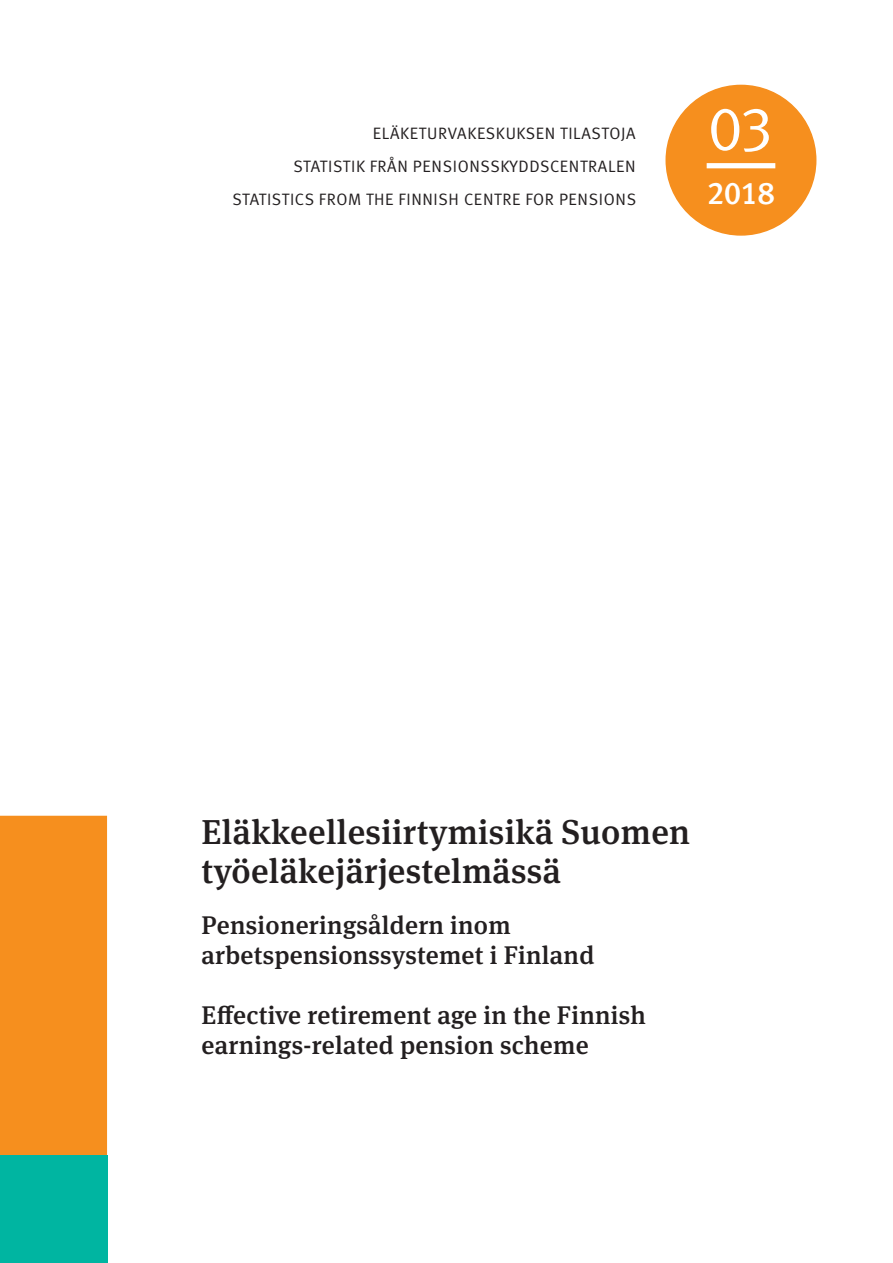
<style>
.page{position:relative;width:893px;height:1263px;background:#fff}
.page>*{position:absolute;margin:0;border:0;box-sizing:border-box;transform-origin:0 0}
.t1{font:61.5px "Meta Normal LF";color:#fff}
.Etukansi_otsikko{font:500 34.5px "Meta Serif Pro";letter-spacing:.01em;color:#231f20}
.t2{font:31.5px "Meta Medium LF";color:#fff}
.Etukansi_alaotsikko{font:500 25.5px "Meta Serif Pro";letter-spacing:.01em;color:#231f20}
.t3{font:16.5px "Meta Normal LF";letter-spacing:.04em;color:#231f20}
</style>
<div class="page">
<div style="left:0;top:816px;width:107px;height:340px;background:#f68f1e"></div>
<div style="left:0;top:1156px;width:107px;height:107px;background:#00b5a1"></div>
<div style="left:666px;top:85px;width:150px;height:150px;background:#f68f1e;border-radius:50%"></div>
<div style="left:707px;top:163px;width:68px;height:5px;background:#fff"></div>
<p class="t3" style="left:373px;top:123px;width:264px">ELÄKETURVAKESKUKSEN TILASTOJA</p>
<p class="t3" style="left:293px;top:157px;width:344px">STATISTIK FRÅN PENSIONSSKYDDSCENTRALEN</p>
<p class="t3" style="left:232px;top:189px;width:405px">STATISTICS FROM THE FINNISH CENTRE FOR PENSIONS</p>
<p class="t1" style="left:708px;top:93px;width:67px">03</p>
<p class="t2" style="left:707px;top:174px;width:70px">2018</p>
<p class="Etukansi_otsikko" style="left:202px;top:805px;width:490px">Eläkkeellesiirtymisikä Suomen</p>
<p class="Etukansi_otsikko" style="left:202px;top:844px;width:361px">työeläkejärjestelmässä</p>
<p class="Etukansi_alaotsikko" style="left:202px;top:906px;width:311px">Pensioneringsåldern inom</p>
<p class="Etukansi_alaotsikko" style="left:202px;top:936px;width:394px">arbetspensionssystemet i Finland</p>
<p class="Etukansi_alaotsikko" style="left:202px;top:996px;width:446px">Effective retirement age in the Finnish</p>
<p class="Etukansi_alaotsikko" style="left:202px;top:1026px;width:388px">earnings-related pension scheme</p>
</div>
